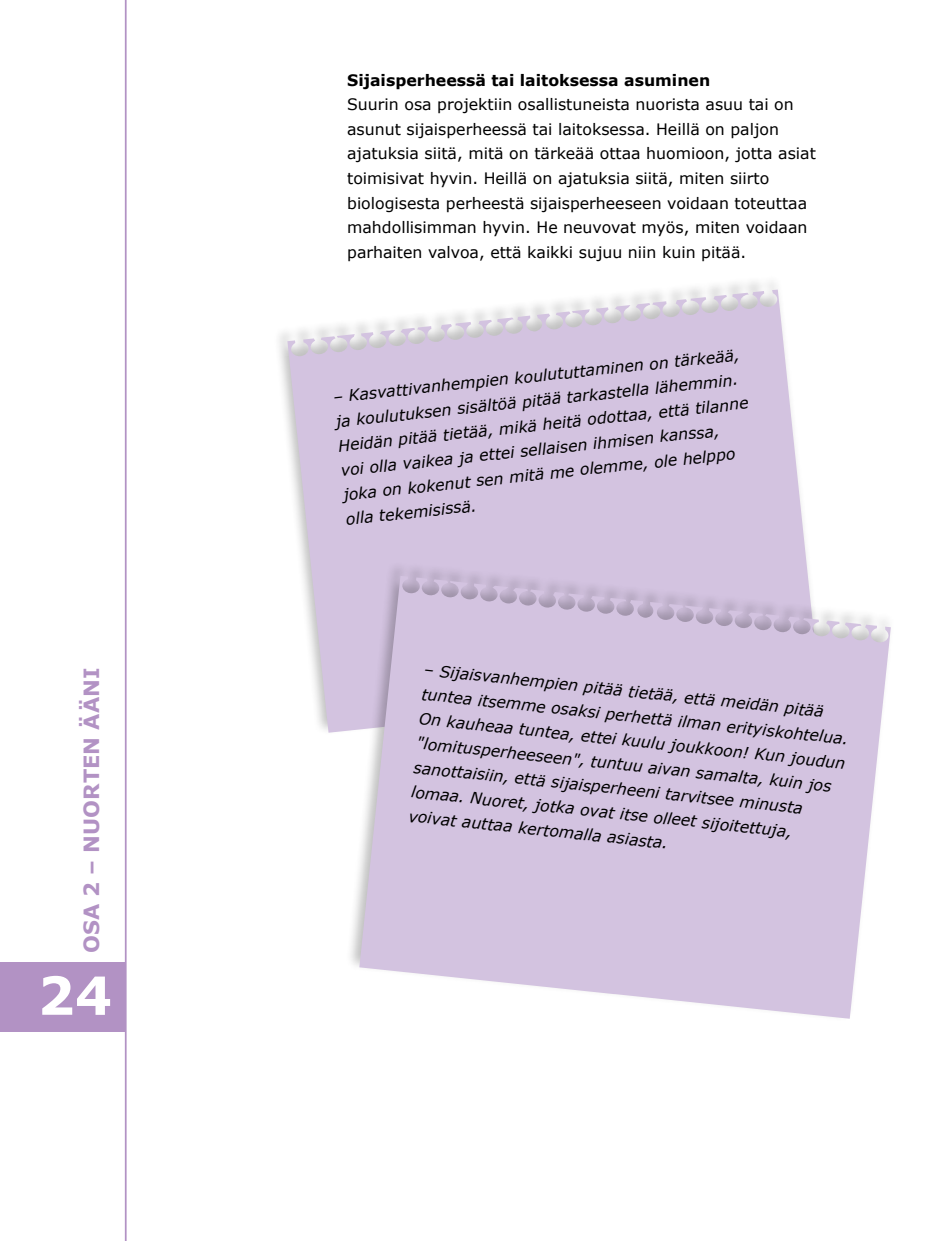
<style>
.page{position:relative;width:943px;height:1241px;background:#fff}
.page>*{position:absolute;margin:0;border:0;box-sizing:border-box;transform-origin:0 0}
.t1{font:700 52.5px "Verdana";color:#fff}
.t2{font:700 21px "Verdana";color:#b292c4}
.t3{font:italic 15.75px/24.5px "Verdana";color:#000}
.t4{font:15.75px/24.5px "Verdana";color:#000}
.t5{font:700 15.75px "Verdana";color:#000}
</style>
<div class="page">
<div style="left:0;top:962px;width:126px;height:69px;background:#b292c4"></div>
<hr style="left:125px;top:0;width:2px;height:1240px;background:#b292c4">
<svg style="left:287px;top:289px;width:520px;height:443px;background:#d9cce3"></svg>
<div style="left:345px;top:561px;width:550px;height:460px;background:#000;opacity:.25"></div>
<svg style="left:359px;top:575px;width:531px;height:443px;background:#d6c8e2"></svg>
<h2 class="t2" style="left:77px;top:952px;width:287px;rotate:-90deg">OSA 2 – NUORTEN ÄÄNI</h2>
<h1 class="t1" style="left:38px;top:958px;width:76px">24</h1>
<p class="t5" style="left:347px;top:69px;width:364px">Sijaisperheessä tai laitoksessa asuminen</p>
<p class="t4" style="left:347px;top:92px;width:470px">Suurin osa projektiin osallistuneista nuorista asuu tai on asunut sijaisperheessä tai laitoksessa. Heillä on paljon ajatuksia siitä, mitä on tärkeää ottaa huomioon, jotta asiat toimisivat hyvin. Heillä on ajatuksia siitä, miten siirto biologisesta perheestä sijaisperheeseen voidaan toteuttaa mahdollisimman hyvin. He neuvovat myös, miten voidaan parhaiten valvoa, että kaikki sujuu niin kuin pitää.</p>
<p class="t3" style="left:332px;top:384px;width:414px;rotate:-6deg">– Kasvattivanhempien koulututtaminen on tärkeää, ja koulutuksen sisältöä pitää tarkastella lähemmin.<br>Heidän pitää tietää, mikä heitä odottaa, että tilanne voi olla vaikea ja ettei sellaisen ihmisen kanssa, joka on kokenut sen mitä me olemme, ole helppo olla tekemisissä.</p>
<p class="t3" style="left:425px;top:657px;width:430px;rotate:6deg">– Sijaisvanhempien pitää tietää, että meidän pitää tuntea itsemme osaksi perhettä ilman erityiskohtelua.<br>On kauheaa tuntea, ettei kuulu joukkoon! Kun joudun "lomitusperheeseen", tuntuu aivan samalta, kuin jos sanottaisiin, että sijaisperheeni tarvitsee minusta lomaa. Nuoret, jotka ovat itse olleet sijoitettuja, voivat auttaa kertomalla asiasta.</p>
</div>
